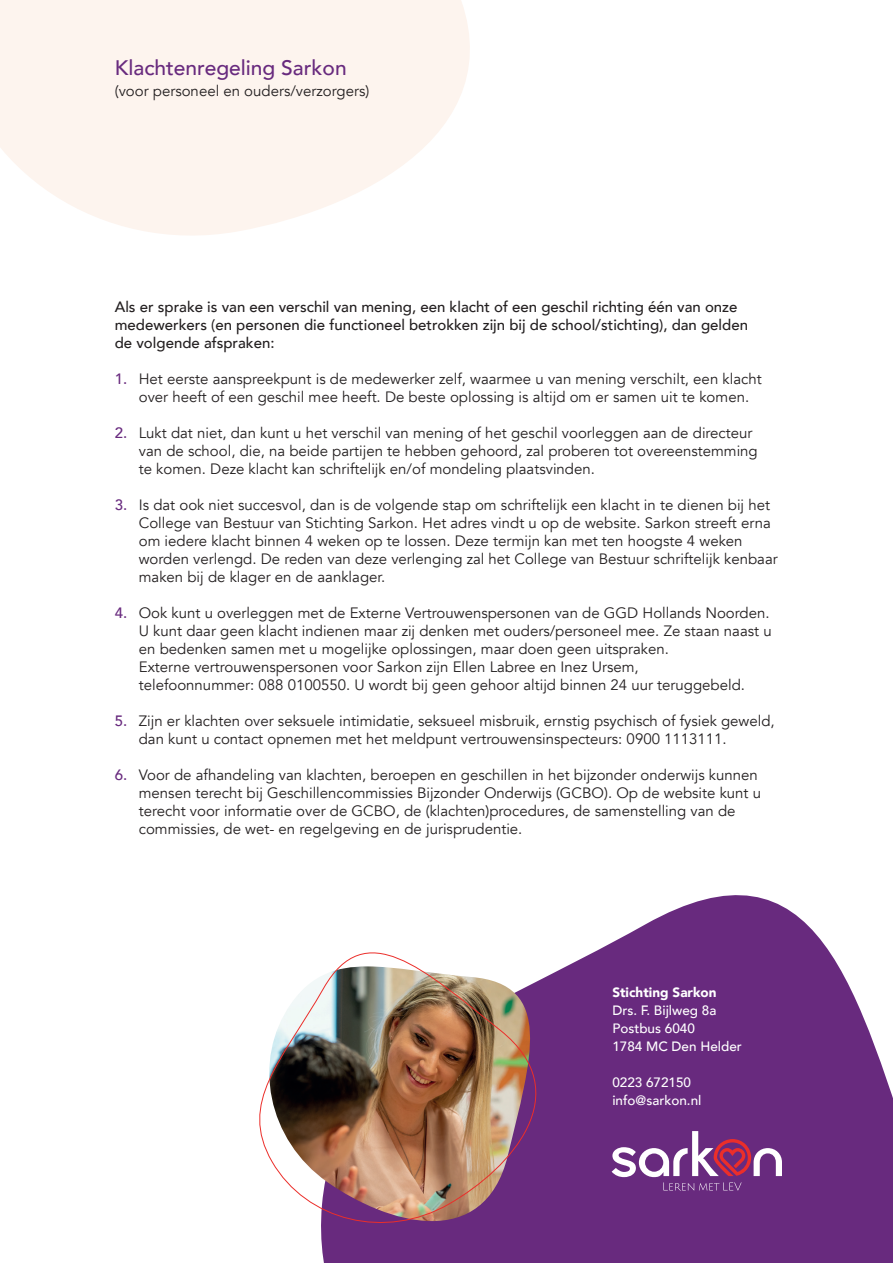
<style>
.page{position:relative;width:893px;height:1263px;background:#fff}
.page>*{position:absolute;margin:0;border:0;box-sizing:border-box;transform-origin:0 0}
.t1{font:500 21px "Avenir";color:#682a7e}
.t2{font:15px/18px "Avenir";color:#231f20}
.t3{font:500 15px/18px "Avenir";color:#231f20}
.t4{font:500 13.5px/18px "Avenir";color:#fff}
.t5{font:900 13.5px "Avenir";color:#fff}
.s1{font-weight:500;color:#682a7e}
</style>
<div class="page">
<svg style="left:0;top:0;width:470px;height:235px;fill:#fdf4ee"></svg>
<svg style="left:321px;top:895px;width:572px;height:368px;fill:#682a7e"></svg>
<img style="left:259px;top:915px;width:319px;height:325px">
<svg style="left:612px;top:1131px;width:170px;height:59px"></svg>
<h1 class="t1" style="left:115px;top:50px;width:233px">Klachtenregeling Sarkon</h1>
<p class="t2" style="left:115px;top:82px;width:256px">(voor personeel en ouders/verzorgers)</p>
<p class="t3" style="left:115px;top:297px;width:635px">Als er sprake is van een verschil van mening, een klacht of een geschil richting één van onze medewerkers (en personen die functioneel betrokken zijn bij de school/stichting), dan gelden de volgende afspraken:</p>
<p class="t2" style="left:139px;top:370px;width:624px;text-indent:-24px"><span class="s1">1.</span> Het eerste aanspreekpunt is de medewerker zelf, waarmee u van mening verschilt, een klacht over heeft of een geschil mee heeft. De beste oplossing is altijd om er samen uit te komen.</p>
<p class="t2" style="left:139px;top:424px;width:620px;text-indent:-24px"><span class="s1">2.</span> Lukt dat niet, dan kunt u het verschil van mening of het geschil voorleggen aan de directeur van de school, die, na beide partijen te hebben gehoord, zal proberen tot overeenstemming te komen. Deze klacht kan schriftelijk en/of mondeling plaatsvinden.</p>
<p class="t2" style="left:139px;top:496px;width:640px;text-indent:-24px"><span class="s1">3.</span> Is dat ook niet succesvol, dan is de volgende stap om schriftelijk een klacht in te dienen bij het College van Bestuur van Stichting Sarkon. Het adres vindt u op de website. Sarkon streeft erna om iedere klacht binnen 4 weken op te lossen. Deze termijn kan met ten hoogste 4 weken worden verlengd. De reden van deze verlenging zal het College van Bestuur schriftelijk kenbaar maken bij de klager en de aanklager.</p>
<p class="t2" style="left:139px;top:604px;width:634px;text-indent:-24px"><span class="s1">4.</span> Ook kunt u overleggen met de Externe Vertrouwenspersonen van de GGD Hollands Noorden.<br>U kunt daar geen klacht indienen maar zij denken met ouders/personeel mee. Ze staan naast u en bedenken samen met u mogelijke oplossingen, maar doen geen uitspraken.<br>Externe vertrouwenspersonen voor Sarkon zijn Ellen Labree en Inez Ursem,<br>telefoonnummer: 088 0100550. U wordt bij geen gehoor altijd binnen 24 uur teruggebeld.</p>
<p class="t2" style="left:139px;top:712px;width:637px;text-indent:-24px"><span class="s1">5.</span> Zijn er klachten over seksuele intimidatie, seksueel misbruik, ernstig psychisch of fysiek geweld, dan kunt u contact opnemen met het meldpunt vertrouwensinspecteurs: 0900 1113111.</p>
<p class="t2" style="left:139px;top:766px;width:624px;text-indent:-24px"><span class="s1">6.</span> Voor de afhandeling van klachten, beroepen en geschillen in het bijzonder onderwijs kunnen mensen terecht bij Geschillencommissies Bijzonder Onderwijs (GCBO). Op de website kunt u terecht voor informatie over de GCBO, de (klachten)procedures, de samenstelling van de commissies, de wet- en regelgeving en de jurisprudentie.</p>
<p class="t5" style="left:612px;top:980px;width:106px">Stichting Sarkon</p>
<p class="t4" style="left:612px;top:1000px;width:131px">Drs. F. Bijlweg 8a<br>Postbus 6040<br>1784 MC Den Helder</p>
<p class="t4" style="left:612px;top:1072px;width:91px">0223 672150 info@sarkon.nl</p>
</div>
